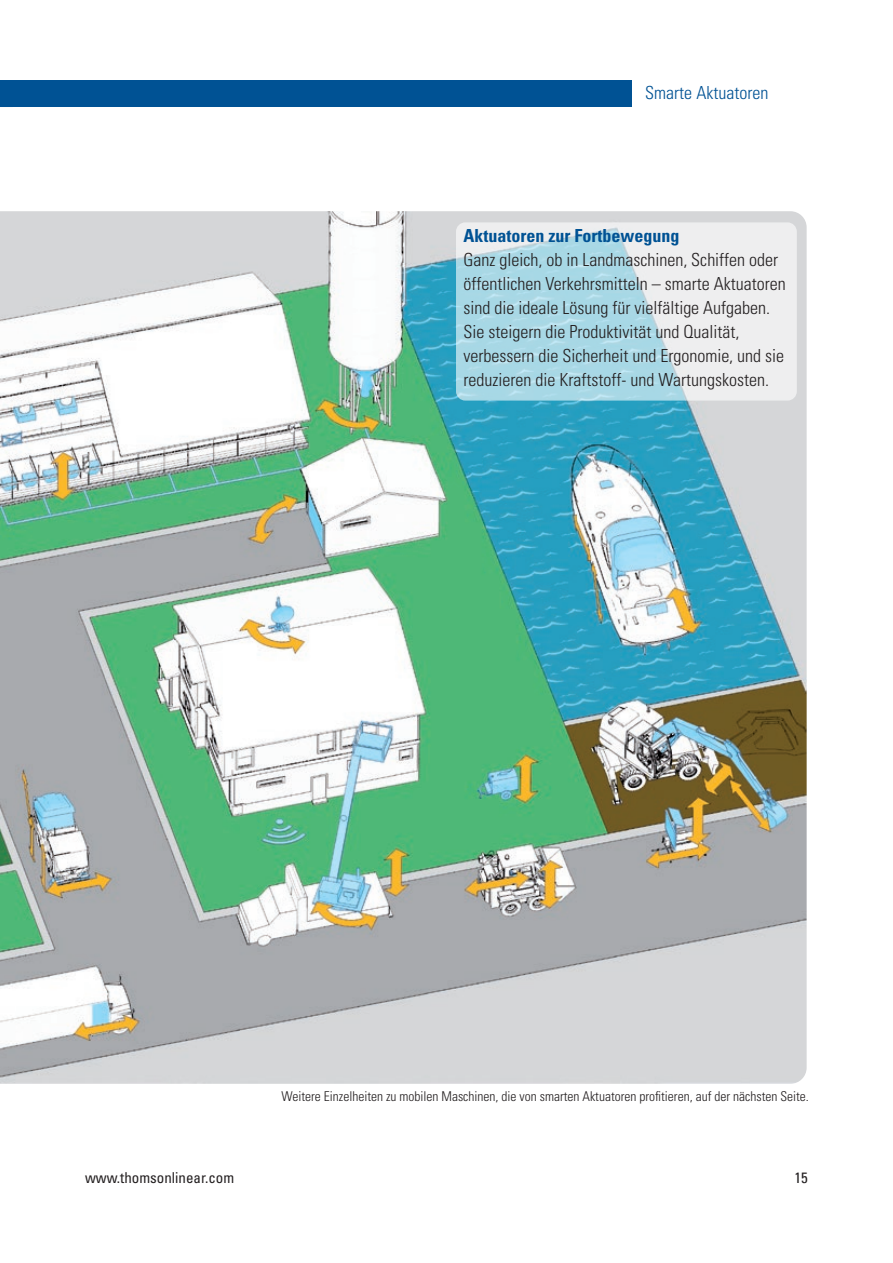
<style>
.page{position:relative;width:893px;height:1263px;background:#fff}
.page>*{position:absolute;margin:0;border:0;box-sizing:border-box;transform-origin:0 0}
.standard_bullet{font:300 condensed 18px/24px "Univers LT Std";color:#231f20}
.standard_bullet-2{font:700 condensed 18px "Univers LT Std";color:#005294}
.t1{font:300 condensed 18px "Univers LT Std";color:#005294}
.t2{font:condensed 15px "Univers LT Std";color:#231f20}
.standard_bullet-3{font:300 condensed 13.5px "Univers LT Std";color:#231f20}
</style>
<div class="page">
<div style="left:0;top:80px;width:631px;height:27px;background:#005294"></div>
<img style="left:0;top:211px;width:807px;height:873px">
<svg style="left:457px;top:223px;width:339px;height:177px"></svg>
<div style="left:456px;top:222px;width:341px;height:179px;border:2px solid #fff;border-radius:9px"></div>
<p class="t1" style="left:645px;top:82px;width:125px">Smarte Aktuatoren</p>
<p class="standard_bullet-2" style="left:463px;top:225px;width:217px">Aktuatoren zur Fortbewegung</p>
<p class="standard_bullet" style="left:463px;top:248px;width:324px">Ganz gleich, ob in Landmaschinen, Schiffen oder öffentlichen Verkehrsmitteln – smarte Aktuatoren sind die ideale Lösung für vielfältige Aufgaben.<br>Sie steigern die Produktivität und Qualität, verbessern die Sicherheit und Ergonomie, und sie reduzieren die Kraftstoff- und Wartungskosten.</p>
<p class="standard_bullet-3" style="left:281px;top:1088px;width:529px">Weitere Einzelheiten zu mobilen Maschinen, die von smarten Aktuatoren profitieren, auf der nächsten Seite.</p>
<p class="t2" style="left:85px;top:1168px;width:151px">www.thomsonlinear.com</p>
<p class="t2" style="left:795px;top:1168px;width:15px">15</p>
</div>
